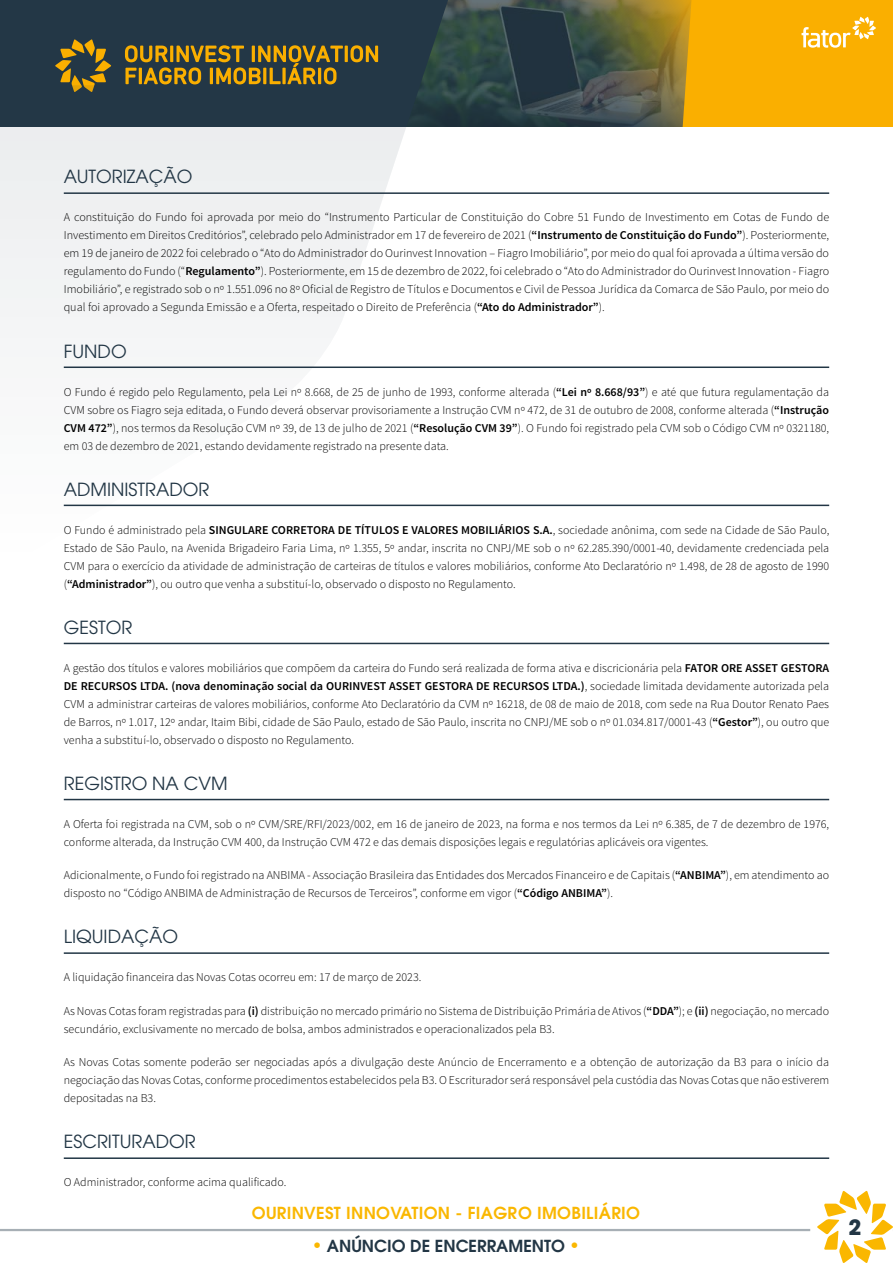
<style>
.page{position:relative;width:893px;height:1263px;background:#fff}
.page>*{position:absolute;margin:0;border:0;box-sizing:border-box;transform-origin:0 0}
.t1{font:700 21px "ITC Avant Garde Pro";color:#223645}
.t2{font:18px "ITC Avant Garde Pro";color:#223645}
.t3{font:600 16.5px "ITC Avant Garde Pro";letter-spacing:.02em;color:#fab700}
.t4{font:600 16.5px "ITC Avant Garde Pro";color:#223645}
.t5{font:300 12px/18px "Source Sans Pro";color:#000;text-align:justify}
.s1{font-weight:600}
.s2{font-size:18px;color:#fab700}
</style>
<div class="page">
<svg style="left:464px;top:0;width:204px;height:127px;background:#404d44"></svg>
<svg style="left:668px;top:0;width:225px;height:127px;background:#f1aa04"></svg>
<svg style="left:0;top:0;width:464px;height:127px;background:#243945"></svg>
<svg style="left:801px;top:17px;width:75px;height:31px"></svg>
<hr style="left:345px;top:46px;width:3px;height:16px;background:#faaf00">
<svg style="left:350px;top:45px;width:28px;height:17px"></svg>
<svg style="left:125px;top:45px;width:218px;height:39px;background:#77662a"></svg>
<svg style="left:55px;top:39px;width:56px;height:46px;background:#6d602d"></svg>
<svg style="left:0;top:85px;width:420px;height:422px"></svg>
<hr style="left:0;top:1229px;width:810px;height:2px;background:#a7afb5">
<svg style="left:817px;top:1191px;width:76px;height:72px"></svg>
<hr style="left:64px;top:192px;width:765px;height:2px;background:#223645">
<hr style="left:64px;top:366px;width:765px;height:2px;background:#223645">
<hr style="left:64px;top:505px;width:765px;height:1px;background:#223645">
<hr style="left:64px;top:643px;width:765px;height:1px;background:#223645">
<hr style="left:64px;top:799px;width:765px;height:1px;background:#223645">
<hr style="left:64px;top:952px;width:765px;height:2px;background:#223645">
<hr style="left:64px;top:1157px;width:765px;height:2px;background:#223645">
<h2 class="t2" style="left:64px;top:166px;width:130px">AUTORIZAÇÃO</h2>
<p class="t5" style="left:64px;top:208px;width:767px">A constituição do Fundo foi aprovada por meio do “Instrumento Particular de Constituição do Cobre 51 Fundo de Investimento em Cotas de Fundo de Investimento em Direitos Creditórios”, celebrado pelo Administrador em 17 de fevereiro de 2021 (<span class="s1">“Instrumento de Constituição do Fundo”</span>). Posteriormente, em 19 de janeiro de 2022 foi celebrado o “Ato do Administrador do Ourinvest Innovation – Fiagro Imobiliário”, por meio do qual foi aprovada a última versão do regulamento do Fundo (“<span class="s1">Regulamento”</span>). Posteriormente, em 15 de dezembro de 2022, foi celebrado o “Ato do Administrador do Ourinvest Innovation - Fiagro Imobiliário”, e registrado sob o nº 1.551.096 no 8º Oficial de Registro de Títulos e Documentos e Civil de Pessoa Jurídica da Comarca de São Paulo, por meio do qual foi aprovado a Segunda Emissão e a Oferta, respeitado o Direito de Preferência (<span class="s1">“Ato do Administrador”</span>).</p>
<h2 class="t2" style="left:64px;top:340px;width:64px">FUNDO</h2>
<p class="t5" style="left:64px;top:383px;width:767px">O Fundo é regido pelo Regulamento, pela Lei nº 8.668, de 25 de junho de 1993, conforme alterada (<span class="s1">“Lei nº 8.668/93”</span>) e até que futura regulamentação da CVM sobre os Fiagro seja editada, o Fundo deverá observar provisoriamente a Instrução CVM nº 472, de 31 de outubro de 2008, conforme alterada (<span class="s1">“Instrução CVM 472”</span>), nos termos da Resolução CVM nº 39, de 13 de julho de 2021 (<span class="s1">“Resolução CVM 39”</span>). O Fundo foi registrado pela CVM sob o Código CVM nº 0321180, em 03 de dezembro de 2021, estando devidamente registrado na presente data.</p>
<h2 class="t2" style="left:64px;top:478px;width:147px">ADMINISTRADOR</h2>
<p class="t5" style="left:64px;top:521px;width:767px">O Fundo é administrado pela <span class="s1">SINGULARE CORRETORA DE TÍTULOS E VALORES MOBILIÁRIOS S.A.</span>, sociedade anônima, com sede na Cidade de São Paulo, Estado de São Paulo, na Avenida Brigadeiro Faria Lima, nº 1.355, 5º andar, inscrita no CNPJ/ME sob o nº 62.285.390/0001-40, devidamente credenciada pela CVM para o exercício da atividade de administração de carteiras de títulos e valores mobiliários, conforme Ato Declaratório nº 1.498, de 28 de agosto de 1990 (<span class="s1">“Administrador”</span>), ou outro que venha a substituí-lo, observado o disposto no Regulamento.</p>
<h2 class="t2" style="left:64px;top:616px;width:70px">GESTOR</h2>
<p class="t5" style="left:64px;top:659px;width:767px">A gestão dos títulos e valores mobiliários que compõem da carteira do Fundo será realizada de forma ativa e discricionária pela <span class="s1">FATOR ORE ASSET GESTORA DE RECURSOS LTDA. (nova denominação social da OURINVEST ASSET GESTORA DE RECURSOS LTDA.)</span>, sociedade limitada devidamente autorizada pela CVM a administrar carteiras de valores mobiliários, conforme Ato Declaratório da CVM nº 16218, de 08 de maio de 2018, com sede na Rua Doutor Renato Paes de Barros, nº 1.017, 12º andar, Itaim Bibi, cidade de São Paulo, estado de São Paulo, inscrita no CNPJ/ME sob o nº 01.034.817/0001-43 (<span class="s1">“Gestor”</span>), ou outro que venha a substituí-lo, observado o disposto no Regulamento.</p>
<h2 class="t2" style="left:64px;top:772px;width:165px">REGISTRO NA CVM</h2>
<p class="t5" style="left:64px;top:815px;width:767px">A Oferta foi registrada na CVM, sob o nº CVM/SRE/RFI/2023/002, em 16 de janeiro de 2023, na forma e nos termos da Lei nº 6.385, de 7 de dezembro de 1976, conforme alterada, da Instrução CVM 400, da Instrução CVM 472 e das demais disposições legais e regulatórias aplicáveis ora vigentes.</p>
<p class="t5" style="left:64px;top:866px;width:767px">Adicionalmente, o Fundo foi registrado na ANBIMA - Associação Brasileira das Entidades dos Mercados Financeiro e de Capitais (<span class="s1">“ANBIMA”</span>), em atendimento ao disposto no “Código ANBIMA de Administração de Recursos de Terceiros”, conforme em vigor (<span class="s1">“Código ANBIMA”</span>).</p>
<h2 class="t2" style="left:64px;top:925px;width:116px">LIQUIDAÇÃO</h2>
<p class="t5" style="left:64px;top:968px;width:359px">A liquidação financeira das Novas Cotas ocorreu em: 17 de março de 2023.</p>
<p class="t5" style="left:64px;top:1002px;width:767px">As Novas Cotas foram registradas para <span class="s1">(i)</span> distribuição no mercado primário no Sistema de Distribuição Primária de Ativos (<span class="s1">“DDA”</span>); e <span class="s1">(ii)</span> negociação, no mercado secundário, exclusivamente no mercado de bolsa, ambos administrados e operacionalizados pela B3.</p>
<p class="t5" style="left:64px;top:1053px;width:767px">As Novas Cotas somente poderão ser negociadas após a divulgação deste Anúncio de Encerramento e a obtenção de autorização da B3 para o início da negociação das Novas Cotas, conforme procedimentos estabelecidos pela B3. O Escriturador será responsável pela custódia das Novas Cotas que não estiverem depositadas na B3.</p>
<h2 class="t2" style="left:64px;top:1131px;width:133px">ESCRITURADOR</h2>
<p class="t5" style="left:64px;top:1173px;width:224px">O Administrador, conforme acima qualificado.</p>
<h3 class="t3" style="left:252px;top:1202px;width:390px">OURINVEST INNOVATION - FIAGRO IMOBILIÁRIO</h3>
<h3 class="t4" style="left:312px;top:1235px;width:269px"><span class="s2">•</span> ANÚNCIO DE ENCERRAMENTO <span class="s2">•</span></h3>
<h1 class="t1" style="left:849px;top:1213px;width:14px">2</h1>
</div>
